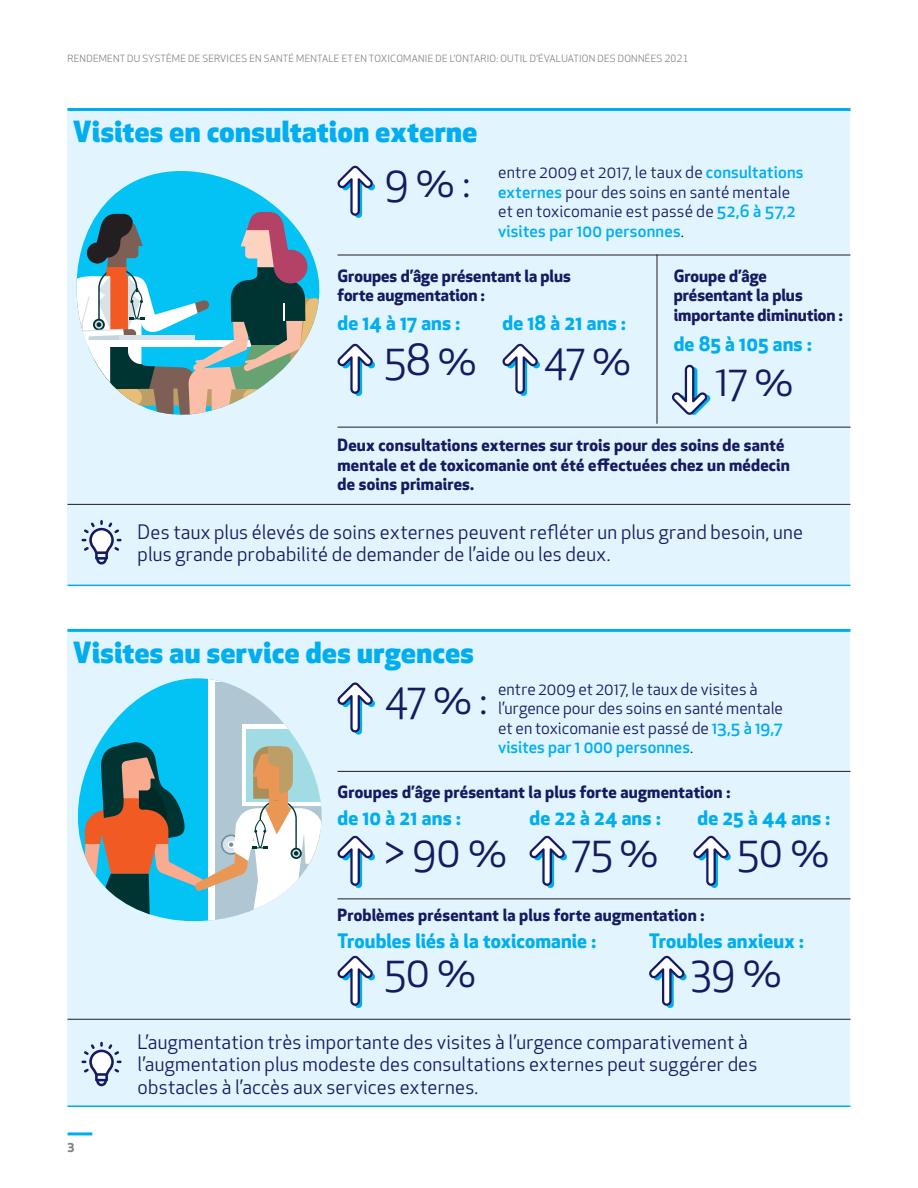
<style>
.page{position:relative;width:918px;height:1188px;background:#fff}
.page>*{position:absolute;margin:0;border:0;box-sizing:border-box;transform-origin:0 0}
.Subhead_2_No_Rules{font:42px "Apex New";color:#161a60}
.Subhead_1{font:800 28.5px "Apex New";letter-spacing:.02em;color:#00aeef}
.Subhead_2_No_Rules-2{font:19.5px/22.5px "Apex New";letter-spacing:.01em;color:#161a60}
.Subhead_2_No_Rules-3{font:700 19.5px "Apex New";letter-spacing:.01em;color:#00aeef}
.Subhead_2_No_Rules-4{font:700 16.5px/19.5px "Apex New";letter-spacing:.01em;color:#161a60}
.Subhead_2_No_Rules-5{font:16.5px/19.5px "Apex New";letter-spacing:.01em;color:#161a60}
.t1{font:700 12px "Apex New";color:#808285}
.t2{font:9.75px "Apex New";letter-spacing:.025em;color:#808285}
.s1{font-weight:500;color:#00aeef}
</style>
<div class="page">
<hr style="left:68px;top:1132px;width:24px;height:3px;background:#00aeef">
<div style="left:68px;top:108px;width:782px;height:477px;background:#e2f4fd"></div>
<div style="left:68px;top:629px;width:782px;height:477px;background:#e2f4fd"></div>
<hr style="left:68px;top:108px;width:782px;height:3px;background:#00aeef">
<hr style="left:68px;top:629px;width:782px;height:3px;background:#00aeef">
<svg style="left:67px;top:678px;width:142px;height:256px"></svg>
<svg style="left:209px;top:679px;width:14px;height:62px"></svg>
<svg style="left:215px;top:682px;width:69px;height:59px;fill:#b0c6d2"></svg>
<div style="left:242px;top:724px;width:91px;height:82px;background:linear-gradient(to right,#fff,#daf1fc)"></div>
<svg style="left:246px;top:729px;width:87px;height:72px"></svg>
<svg style="left:83px;top:741px;width:241px;height:193px"></svg>
<svg style="left:337px;top:835px;width:38px;height:53px"></svg>
<svg style="left:502px;top:343px;width:38px;height:53px"></svg>
<svg style="left:529px;top:835px;width:38px;height:53px"></svg>
<svg style="left:337px;top:955px;width:38px;height:53px"></svg>
<svg style="left:672px;top:364px;width:39px;height:51px"></svg>
<svg style="left:693px;top:835px;width:38px;height:53px"></svg>
<svg style="left:649px;top:955px;width:38px;height:53px"></svg>
<svg style="left:67px;top:164px;width:308px;height:262px"></svg>
<svg style="left:337px;top:682px;width:38px;height:53px"></svg>
<hr style="left:338px;top:255px;width:512px;height:1px;background:#231f20">
<hr style="left:338px;top:771px;width:512px;height:1px;background:#231f20">
<hr style="left:338px;top:427px;width:512px;height:1px;background:#231f20">
<hr style="left:338px;top:898px;width:512px;height:1px;background:#231f20">
<hr style="left:68px;top:1019px;width:782px;height:1px;background:#231f20">
<hr style="left:68px;top:504px;width:782px;height:1px;background:#231f20">
<hr style="left:68px;top:585px;width:782px;height:1px;background:#00aeef">
<hr style="left:68px;top:1106px;width:782px;height:1px;background:#00aeef">
<hr style="left:657px;top:255px;width:1px;height:169px;background:#231f20">
<svg style="left:82px;top:520px;width:40px;height:45px"></svg>
<svg style="left:82px;top:1042px;width:40px;height:44px"></svg>
<p class="t2" style="left:68px;top:53px;width:623px">RENDEMENT DU SYSTÈME DE SERVICES EN SANTÉ MENTALE ET EN TOXICOMANIE DE L’ONTARIO: OUTIL D’ÉVALUATION DES DONNÉES 2021</p>
<p class="Subhead_1" style="left:73px;top:112px;width:406px">Visites en consultation externe</p>
<p class="Subhead_2_No_Rules" style="left:384px;top:155px;width:88px">9 % :</p>
<p class="Subhead_2_No_Rules-5" style="left:498px;top:162px;width:307px">entre 2009 et 2017, le taux de <span class="s1">consultations externes</span> pour des soins en santé mentale et en toxicomanie est passé de <span class="s1">52,6 à 57,2 visites par 100 personnes</span>.</p>
<p class="Subhead_2_No_Rules-4" style="left:338px;top:265px;width:235px">Groupes d’âge présentant la plus forte augmentation :</p>
<p class="Subhead_2_No_Rules-3" style="left:338px;top:309px;width:124px">de 14 à 17 ans :</p>
<p class="Subhead_2_No_Rules" style="left:384px;top:334px;width:94px">58 %</p>
<p class="Subhead_2_No_Rules-4" style="left:674px;top:265px;width:171px">Groupe d’âge présentant la plus importante diminution :</p>
<p class="Subhead_2_No_Rules-3" style="left:674px;top:330px;width:140px">de 85 à 105 ans :</p>
<p class="Subhead_2_No_Rules" style="left:715px;top:355px;width:80px">17 %</p>
<p class="Subhead_2_No_Rules-4" style="left:338px;top:435px;width:454px">Deux consultations externes sur trois pour des soins de santé mentale et de toxicomanie ont été effectuées chez un médecin de soins primaires.</p>
<p class="Subhead_2_No_Rules-2" style="left:138px;top:520px;width:667px">Des taux plus élevés de soins externes peuvent refléter un plus grand besoin, une plus grande probabilité de demander de l’aide ou les deux.</p>
<p class="Subhead_2_No_Rules-3" style="left:502px;top:309px;width:125px">de 18 à 21 ans :</p>
<p class="Subhead_2_No_Rules" style="left:543px;top:334px;width:90px">47 %</p>
<p class="Subhead_1" style="left:73px;top:633px;width:402px">Visites au service des urgences</p>
<p class="Subhead_2_No_Rules" style="left:384px;top:672px;width:105px">47 % :</p>
<p class="Subhead_2_No_Rules-5" style="left:498px;top:679px;width:286px">entre 2009 et 2017, le taux de visites à l’urgence pour des soins en santé mentale et en toxicomanie est passé de <span class="s1">13,5 à 19,7 visites par 1 000 personnes</span>.</p>
<p class="Subhead_2_No_Rules-4" style="left:338px;top:781px;width:394px">Groupes d’âge présentant la plus forte augmentation :</p>
<p class="Subhead_2_No_Rules-3" style="left:338px;top:804px;width:125px">de 10 à 21 ans :</p>
<p class="Subhead_2_No_Rules" style="left:384px;top:826px;width:124px">&gt; 90 %</p>
<p class="Subhead_2_No_Rules-3" style="left:698px;top:804px;width:134px">de 25 à 44 ans :</p>
<p class="Subhead_2_No_Rules" style="left:738px;top:826px;width:94px">50 %</p>
<p class="Subhead_2_No_Rules-4" style="left:338px;top:905px;width:368px">Problèmes présentant la plus forte augmentation :</p>
<p class="Subhead_2_No_Rules-3" style="left:338px;top:926px;width:260px">Troubles liés à la toxicomanie :</p>
<p class="Subhead_2_No_Rules" style="left:384px;top:946px;width:94px">50 %</p>
<p class="Subhead_2_No_Rules-3" style="left:530px;top:804px;width:133px">de 22 à 24 ans :</p>
<p class="Subhead_2_No_Rules" style="left:572px;top:826px;width:88px">75 %</p>
<p class="Subhead_2_No_Rules-3" style="left:649px;top:926px;width:156px">Troubles anxieux :</p>
<p class="Subhead_2_No_Rules" style="left:690px;top:946px;width:93px">39 %</p>
<p class="t1" style="left:68px;top:1139px;width:9px">3</p>
<p class="Subhead_2_No_Rules-2" style="left:138px;top:1031px;width:621px">L’augmentation très importante des visites à l’urgence comparativement à l’augmentation plus modeste des consultations externes peut suggérer des obstacles à l’accès aux services externes.</p>
</div>
